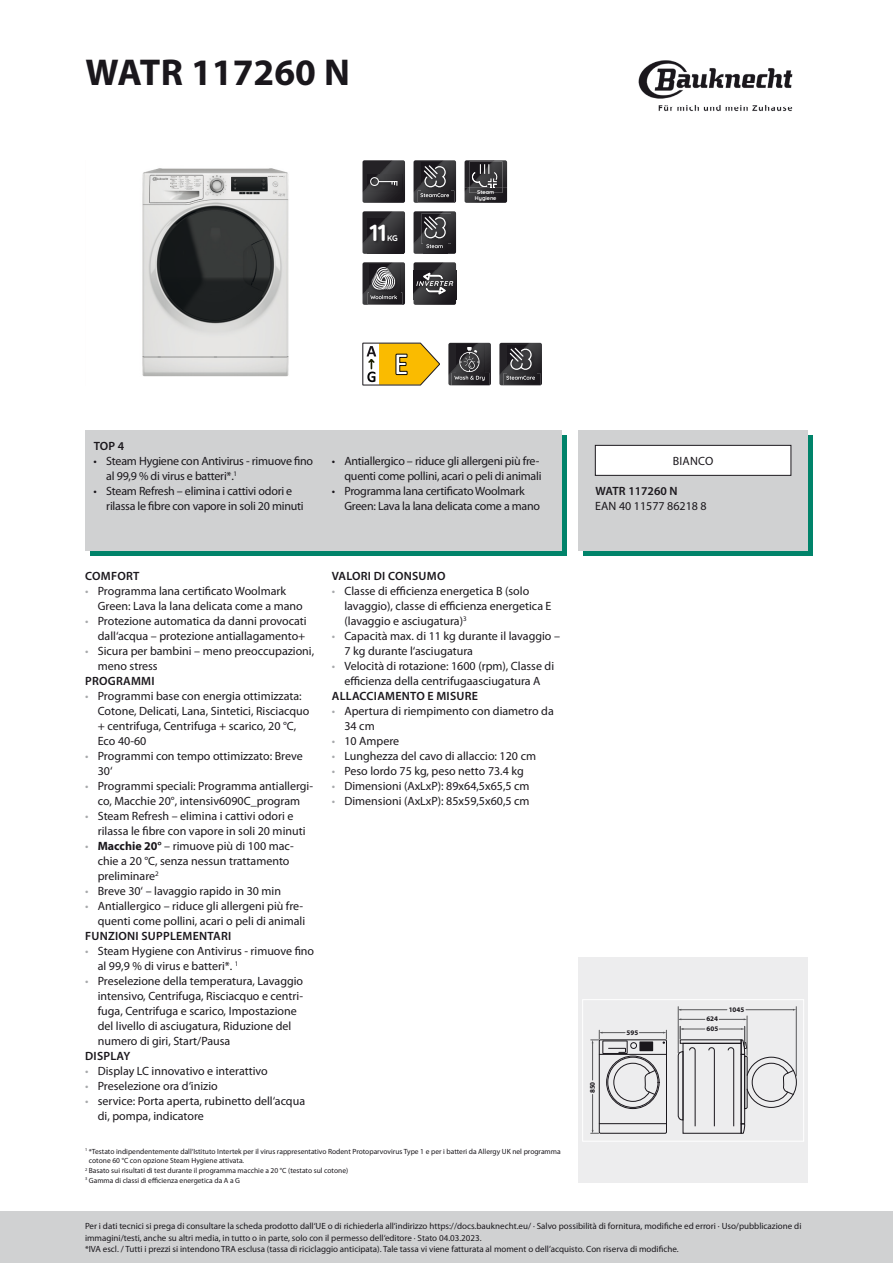
<style>
.page{position:relative;width:893px;height:1263px;background:#fff}
.page>*{position:absolute;margin:0;border:0;box-sizing:border-box;transform-origin:0 0}
.t1{font:700 37.5px "Myriad Pro";color:#1a171c}
.t2{font:700 23.25px "Quicksand";color:#fff}
.t3{font:12px/15px "Myriad Pro";color:#1a171c}
.t4{font:12px/15px "Myriad Pro";letter-spacing:-.02em;color:#1a171c}
.t5{font:600 12px "Myriad Pro";letter-spacing:.02em;color:#1a171c}
.t6{font:600 12px "Myriad Pro";color:#1a171c}
.t7{font:9px/11.2px "Myriad Pro";color:#1a171c}
.t8{font:700 8.1px "Quicksand";color:#fff}
.t9{font:7.5px "Myriad Pro";color:#1a171c}
.t10{font:700 7.05px/9.9px "Myriad Pro";color:#1a171c}
.t11{font:700 5.4px/5.4px "Quicksand";color:#fff;text-align:center}
.s1{color:#a7a9ab}
.s2{font-weight:700}
</style>
<div class="page">
<img style="left:638px;top:60px;width:155px;height:52px">
<div style="left:0;top:1212px;width:893px;height:51px;background:#d0d1d2"></div>
<img style="left:142px;top:168px;width:147px;height:209px">
<svg style="left:362px;top:160px;width:43px;height:43px;background:#3a393c"></svg>
<svg style="left:362px;top:211px;width:43px;height:43px"></svg>
<img style="left:367px;top:218px;width:36px;height:35px">
<svg style="left:362px;top:262px;width:43px;height:43px;background:#504f52"></svg>
<svg style="left:414px;top:160px;width:42px;height:43px;background:#434245"></svg>
<svg style="left:414px;top:211px;width:42px;height:43px;background:#414043"></svg>
<svg style="left:414px;top:262px;width:42px;height:43px;background:#444346"></svg>
<img style="left:465px;top:201px;width:42px;height:2px">
<svg style="left:465px;top:160px;width:42px;height:41px;background:#3f3e41"></svg>
<svg style="left:362px;top:343px;width:78px;height:42px"></svg>
<svg style="left:448px;top:343px;width:43px;height:43px;background:#434245"></svg>
<svg style="left:499px;top:343px;width:43px;height:42px;background:#434245"></svg>
<svg style="left:90px;top:436px;width:477px;height:120px;background:#228f7b"></svg>
<div style="left:85px;top:430px;width:476px;height:120px;background:#d0d1d2"></div>
<div style="left:584px;top:436px;width:229px;height:120px;background:#00836a"></div>
<div style="left:578px;top:430px;width:230px;height:120px;background:#d0d1d2"></div>
<div style="left:595px;top:445px;width:196px;height:30px;background:#fff"></div>
<div style="left:595px;top:445px;width:196px;height:30px;border:1px solid #1a171c"></div>
<div style="left:578px;top:958px;width:230px;height:225px;background:#ededee"></div>
<div style="left:599px;top:1040px;width:68px;height:93px;border:1px solid #1a171c"></div>
<hr style="left:599px;top:1123px;width:67px;height:1px;background:#1a171c">
<hr style="left:599px;top:1054px;width:67px;height:1px;background:#1a171c">
<div style="left:603px;top:1041px;width:24px;height:12px;border:1px solid #1a171c"></div>
<div style="left:608px;top:1057px;width:50px;height:50px;border:1px solid #1a171c;border-radius:50%"></div>
<div style="left:607px;top:1056px;width:52px;height:52px;border:1px solid #1a171c;border-radius:50%"></div>
<svg style="left:613px;top:1063px;width:42px;height:39px"></svg>
<hr style="left:592px;top:1043px;width:1px;height:37px;background:#58585a">
<hr style="left:592px;top:1094px;width:1px;height:38px;background:#58585a">
<svg style="left:591px;top:1130px;width:8px;height:4px"></svg>
<svg style="left:591px;top:1030px;width:76px;height:22px"></svg>
<hr style="left:746px;top:1009px;width:47px;height:1px;background:#58585a">
<hr style="left:680px;top:1009px;width:47px;height:1px;background:#58585a">
<svg style="left:679px;top:1018px;width:26px;height:2px"></svg>
<svg style="left:719px;top:1018px;width:28px;height:2px"></svg>
<hr style="left:678px;top:1007px;width:1px;height:46px;background:#58585a">
<svg style="left:678px;top:1026px;width:119px;height:107px"></svg>
<hr style="left:747px;top:1016px;width:1px;height:39px;background:#58585a">
<hr style="left:796px;top:1007px;width:1px;height:69px;background:#58585a">
<h1 class="t1" style="left:85px;top:48px;width:266px">WATR 117260 N</h1>
<h2 class="t2" style="left:370px;top:213px;width:18px">11</h2>
<p class="t8" style="left:387px;top:231px;width:12px">KG</p>
<p class="t11" style="left:475px;top:189px;width:23px">Steam<br>Hygiene</p>
<p class="t5" style="left:94px;top:439px;width:32px">TOP 4</p>
<p class="t4" style="left:106px;top:454px;width:208px;text-indent:-13px">• Steam Hygiene con Antivirus - rimuove fino al 99,9 % di virus e batteri*.<sup>1</sup></p>
<p class="t4" style="left:106px;top:484px;width:199px;text-indent:-13px">• Steam Refresh – elimina i cattivi odori e rilassa le fibre con vapore in soli 20 minuti</p>
<p class="t4" style="left:332px;top:454px;width:211px;text-align:right">• Antiallergico – riduce gli allergeni più fre&shy;quenti come pollini, acari o peli di animali</p>
<p class="t4" style="left:344px;top:484px;width:197px;text-indent:-13px">• Programma lana certificato Woolmark<br>Green: Lava la lana delicata come a mano</p>
<p class="t5" style="left:85px;top:570px;width:56px">COMFORT</p>
<p class="t3" style="left:98px;top:584px;width:207px;text-indent:-13px"><span class="s1">•</span> Programma lana certificato Woolmark<br>Green: Lava la lana delicata come a mano</p>
<p class="t3" style="left:85px;top:614px;width:223px;text-align:right"><span class="s1">•</span> Protezione automatica da danni provocati dall‘acqua – protezione antiallagamento+</p>
<p class="t3" style="left:98px;top:644px;width:218px;text-indent:-13px"><span class="s1">•</span> Sicura per bambini – meno preoccupazioni, meno stress</p>
<p class="t5" style="left:85px;top:675px;width:71px">PROGRAMMI</p>
<p class="t3" style="left:98px;top:689px;width:213px;text-indent:-13px"><span class="s1">•</span> Programmi base con energia ottimizzata:<br>Cotone, Delicati, Lana, Sintetici, Risciacquo + centrifuga, Centrifuga + scarico, 20 °C, Eco 40-60</p>
<p class="t3" style="left:98px;top:749px;width:206px;text-indent:-13px"><span class="s1">•</span> Programmi con tempo ottimizzato: Breve<br>30‘</p>
<p class="t3" style="left:85px;top:779px;width:230px;text-align:center"><span class="s1">•</span> Programmi speciali: Programma antiallergi&shy;co, Macchie 20°, intensiv6090C_program</p>
<p class="t3" style="left:98px;top:809px;width:209px;text-indent:-13px"><span class="s1">•</span> Steam Refresh – elimina i cattivi odori e rilassa le fibre con vapore in soli 20 minuti</p>
<p class="t3" style="left:98px;top:839px;width:197px;text-indent:-13px"><span class="s1">•</span> <span class="s2">Macchie 20°</span> – rimuove più di 100 mac&shy;chie a 20 °C, senza nessun trattamento preliminare<sup>2</sup></p>
<p class="t3" style="left:85px;top:884px;width:198px"><span class="s1">•</span> Breve 30‘ – lavaggio rapido in 30 min</p>
<p class="t3" style="left:85px;top:899px;width:222px;text-align:right"><span class="s1">•</span> Antiallergico – riduce gli allergeni più fre&shy;quenti come pollini, acari o peli di animali</p>
<p class="t5" style="left:85px;top:930px;width:148px">FUNZIONI SUPPLEMENTARI</p>
<p class="t3" style="left:98px;top:944px;width:218px;text-indent:-13px"><span class="s1">•</span> Steam Hygiene con Antivirus - rimuove fino al 99,9 % di virus e batteri*. <sup>1</sup></p>
<p class="t3" style="left:98px;top:974px;width:207px;text-indent:-13px"><span class="s1">•</span> Preselezione della temperatura, Lavaggio intensivo, Centrifuga, Risciacquo e centri&shy;fuga, Centrifuga e scarico, Impostazione del livello di asciugatura, Riduzione del numero di giri, Start/Pausa</p>
<p class="t5" style="left:85px;top:1050px;width:47px">DISPLAY</p>
<p class="t3" style="left:85px;top:1064px;width:184px"><span class="s1">•</span> Display LC innovativo e interattivo</p>
<p class="t3" style="left:85px;top:1079px;width:134px"><span class="s1">•</span> Preselezione ora d‘inizio</p>
<p class="t3" style="left:98px;top:1094px;width:209px;text-indent:-13px"><span class="s1">•</span> service: Porta aperta, rubinetto dell‘acqua di, pompa, indicatore</p>
<p class="t5" style="left:332px;top:570px;width:115px">VALORI DI CONSUMO</p>
<p class="t3" style="left:344px;top:584px;width:209px;text-indent:-13px"><span class="s1">•</span> Classe di efficienza energetica B (solo lavaggio), classe di efficienza energetica E (lavaggio e asciugatura)<sup>3</sup></p>
<p class="t3" style="left:344px;top:629px;width:217px;text-indent:-13px"><span class="s1">•</span> Capacità max. di 11 kg durante il lavaggio –<br>7 kg durante l‘asciugatura</p>
<p class="t3" style="left:332px;top:659px;width:224px;text-align:center"><span class="s1">•</span> Velocità di rotazione: 1600 (rpm), Classe di efficienza della centrifugaasciugatura A</p>
<p class="t5" style="left:332px;top:690px;width:148px">ALLACCIAMENTO E MISURE</p>
<p class="t3" style="left:344px;top:704px;width:211px;text-indent:-13px"><span class="s1">•</span> Apertura di riempimento con diametro da<br>34 cm</p>
<p class="t3" style="left:332px;top:734px;width:69px"><span class="s1">•</span> 10 Ampere</p>
<p class="t3" style="left:332px;top:749px;width:206px"><span class="s1">•</span> Lunghezza del cavo di allaccio: 120 cm</p>
<p class="t3" style="left:332px;top:764px;width:194px"><span class="s1">•</span> Peso lordo 75 kg, peso netto 73.4 kg</p>
<p class="t3" style="left:332px;top:779px;width:199px"><span class="s1">•</span> Dimensioni (AxLxP): 89x64,5x65,5 cm</p>
<p class="t3" style="left:332px;top:794px;width:199px"><span class="s1">•</span> Dimensioni (AxLxP): 85x59,5x60,5 cm</p>
<p class="t9" style="left:85px;top:1147px;width:477px"><sup>1</sup> *Testato indipendentemente dall‘Istituto Intertek per il virus rappresentativo Rodent Protoparvovirus Type 1 e per i batteri da Allergy UK nel programma</p>
<p class="t9" style="left:89px;top:1157px;width:157px">cotone 60 °C con opzione Steam Hygiene attivata.</p>
<p class="t9" style="left:85px;top:1166px;width:265px"><sup>2</sup> Basato sui risultati di test durante il programma macchie a 20 °C (testato sul cotone)</p>
<p class="t9" style="left:85px;top:1176px;width:157px"><sup>3</sup> Gamma di classi di efficienza energetica da A a G</p>
<p class="t3" style="left:673px;top:454px;width:42px">BIANCO</p>
<p class="t6" style="left:595px;top:484px;width:84px">WATR 117260 N</p>
<p class="t3" style="left:595px;top:499px;width:113px">EAN 40 11577 86218 8</p>
<p class="t10" style="left:587px;top:1093px;width:13px;rotate:-90deg">850</p>
<p class="t10" style="left:626px;top:1027px;width:13px">595</p>
<p class="t10" style="left:706px;top:1014px;width:13px">624<br>605</p>
<p class="t10" style="left:729px;top:1004px;width:17px">1045</p>
<p class="t7" style="left:85px;top:1221px;width:718px">Per i dati tecnici si prega di consultare la scheda prodotto dall‘UE o di richiederla all‘indirizzo https://docs.bauknecht.eu/ · Salvo possibilità di fornitura, modifiche ed errori · Uso/pubblicazione di immagini/testi, anche su altri media, in tutto o in parte, solo con il permesso dell‘editore · Stato 04.03.2023.<br>*IVA escl. / Tutti i prezzi si intendono TRA esclusa (tassa di riciclaggio anticipata). Tale tassa vi viene fatturata al moment o dell’acquisto. Con riserva di modifiche.</p>
</div>
